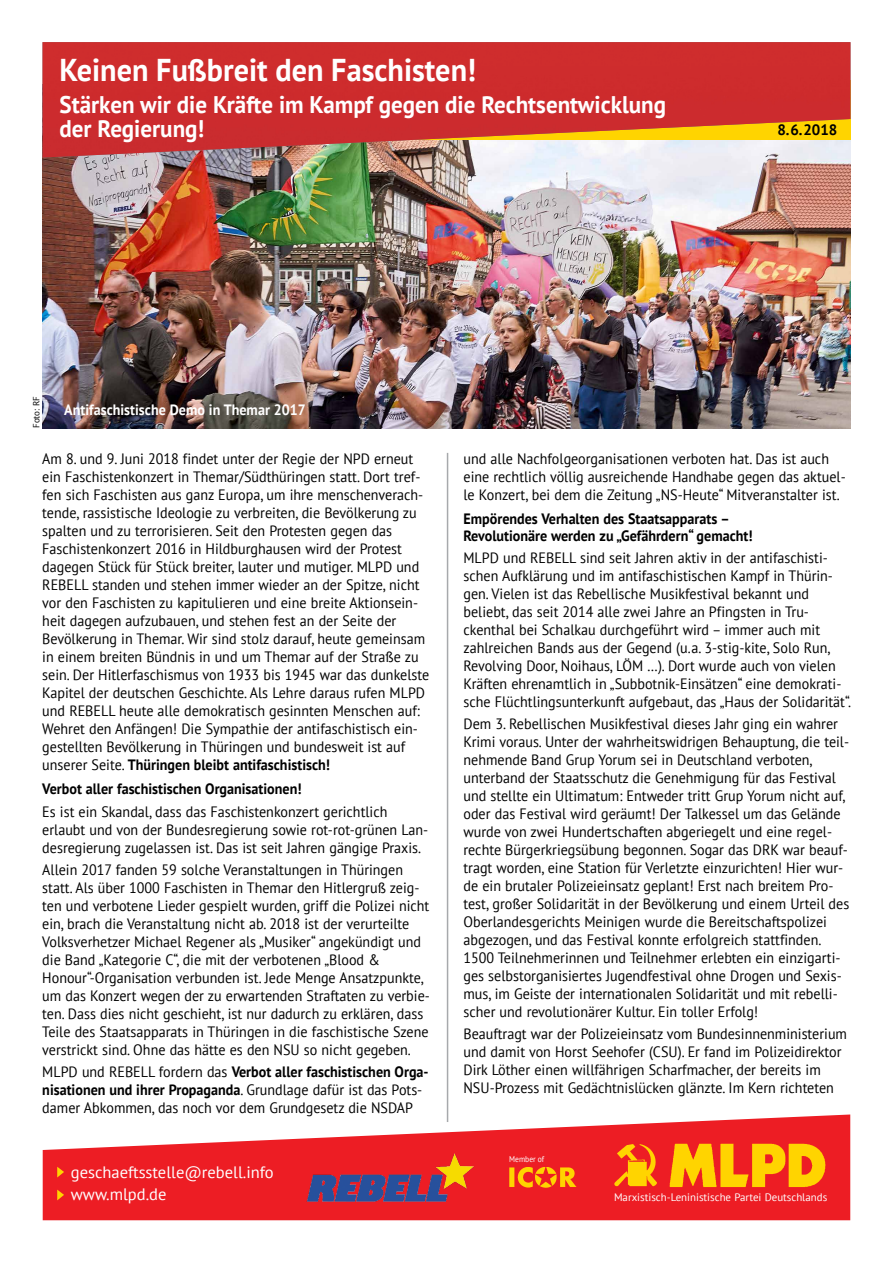
<style>
.page{position:relative;width:893px;height:1263px;background:#fff}
.page>*{position:absolute;margin:0;border:0;box-sizing:border-box;transform-origin:0 0}
.t1{font:700 31.5px "PT Sans";color:#fff;scale:.96 1}
.t2{font:700 24px/24px "PT Sans";color:#fff;scale:.96 1}
.t3{font:16.5px "PT Sans";color:#fff}
.t4{font:15px/18px "PT Sans";color:#000;scale:.94 1}
.t5{font:700 15px/17.2px "PT Sans";color:#000;scale:.94 1}
.t6{font:700 15px "PT Sans";color:#fff;scale:.94 1}
.t7{font:700 15px "PT Sans";color:#000}
.t8{font:10.95px "PT Sans";color:#fff}
.t9{font:9px "PT Sans";color:#000}
.t10{font:8.4px "PT Sans";color:#fff;scale:.91 1}
.s1{font-weight:700}
</style>
<div class="page">
<svg style="left:43px;top:1114px;width:807px;height:106px;fill:#ed1d24"></svg>
<svg style="left:57px;top:1189px;width:7px;height:11px"></svg>
<svg style="left:57px;top:1167px;width:7px;height:10px"></svg>
<img style="left:614px;top:1145px;width:45px;height:50px">
<img style="left:667px;top:1138px;width:162px;height:55px">
<img style="left:508px;top:1167px;width:70px;height:22px">
<hr style="left:447px;top:453px;width:1px;height:669px;background:#a7a9ac">
<img style="left:43px;top:158px;width:807px;height:270px">
<img style="left:43px;top:42px;width:807px;height:116px">
<img style="left:303px;top:1150px;width:173px;height:52px">
<h1 class="t1" style="left:60px;top:49px;width:435px">Keinen Fußbreit den Faschisten!</h1>
<h2 class="t2" style="left:60px;top:92px;width:633px">Stärken wir die Kräfte im Kampf gegen die Rechtsentwicklung der Regierung!</h2>
<p class="t9" style="left:31px;top:428px;width:33px;rotate:-90deg">Foto: RF</p>
<p class="t6" style="left:64px;top:400px;width:258px">Antifaschistische Demo in Themar 2017</p>
<p class="t7" style="left:777px;top:120px;width:62px">8.6.2018</p>
<p class="t4" style="left:42px;top:450px;width:413px">Am 8. und 9. Juni 2018 findet unter der Regie der NPD erneut ein Faschistenkonzert in Themar/Südthüringen statt. Dort tref&shy;fen sich Faschisten aus ganz Europa, um ihre menschenverach&shy;tende, rassistische Ideologie zu verbreiten, die Bevölkerung zu spalten und zu terrorisieren. Seit den Protesten gegen das Faschistenkonzert 2016 in Hildburghausen wird der Protest dagegen Stück für Stück breiter, lauter und mutiger. MLPD und REBELL standen und stehen immer wieder an der Spitze, nicht vor den Faschisten zu kapitulieren und eine breite Aktionsein&shy;heit dagegen aufzubauen, und stehen fest an der Seite der Bevölkerung in Themar. Wir sind stolz darauf, heute gemeinsam in einem breiten Bündnis in und um Themar auf der Straße zu sein. Der Hitlerfaschismus von 1933 bis 1945 war das dunkelste Kapitel der deutschen Geschichte. Als Lehre daraus rufen MLPD und REBELL heute alle demokratisch gesinnten Menschen auf:<br>Wehret den Anfängen! Die Sympathie der antifaschistisch ein&shy;gestellten Bevölkerung in Thüringen und bundesweit ist auf unserer Seite. <span class="s1">Thüringen bleibt antifaschistisch!</span></p>
<p class="t5" style="left:42px;top:780px;width:277px">Verbot aller faschistischen Organisationen!</p>
<p class="t4" style="left:42px;top:802px;width:412px">Es ist ein Skandal, dass das Faschistenkonzert gerichtlich erlaubt und von der Bundesregierung sowie rot-rot-grünen Lan&shy;desregierung zugelassen ist. Das ist seit Jahren gängige Praxis.</p>
<p class="t4" style="left:42px;top:860px;width:414px">Allein 2017 fanden 59 solche Veranstaltungen in Thüringen statt. Als über 1000 Faschisten in Themar den Hitlergruß zeig&shy;ten und verbotene Lieder gespielt wurden, griff die Polizei nicht ein, brach die Veranstaltung nicht ab. 2018 ist der verurteilte Volksverhetzer Michael Regener als „Musiker“ angekündigt und die Band „Kategorie C“, die mit der verbotenen „Blood &amp; Honour“-Organisation verbunden ist. Jede Menge Ansatzpunkte, um das Konzert wegen der zu erwartenden Straftaten zu verbie&shy;ten. Dass dies nicht geschieht, ist nur dadurch zu erklären, dass Teile des Staatsapparats in Thüringen in die faschistische Szene verstrickt sind. Ohne das hätte es den NSU so nicht gegeben.</p>
<p class="t4" style="left:42px;top:1063px;width:412px">MLPD und REBELL fordern das <span class="s1">Verbot aller faschistischen Orga&shy;nisationen und ihrer Propaganda</span>. Grundlage dafür ist das Pots&shy;damer Abkommen, das noch vor dem Grundgesetz die NSDAP</p>
<p class="t3" style="left:71px;top:1161px;width:204px">geschaeftsstelle@rebell.info</p>
<p class="t3" style="left:71px;top:1184px;width:97px">www.mlpd.de</p>
<p class="t4" style="left:463px;top:450px;width:408px">und alle Nachfolgeorganisationen verboten hat. Das ist auch eine rechtlich völlig ausreichende Handhabe gegen das aktuel&shy;le Konzert, bei dem die Zeitung „NS-Heute“ Mitveranstalter ist.</p>
<p class="t5" style="left:463px;top:510px;width:309px">Empörendes Verhalten des Staatsapparats –<br>Revolutionäre werden zu „Gefährdern“ gemacht!</p>
<p class="t4" style="left:463px;top:548px;width:414px">MLPD und REBELL sind seit Jahren aktiv in der antifaschisti&shy;schen Aufklärung und im antifaschistischen Kampf in Thürin&shy;gen. Vielen ist das Rebellische Musikfestival bekannt und beliebt, das seit 2014 alle zwei Jahre an Pfingsten in Tru&shy;ckenthal bei Schalkau durchgeführt wird – immer auch mit zahlreichen Bands aus der Gegend (u.a. 3-stig-kite, Solo Run, Revolving Door, Noihaus, LÖM …). Dort wurde auch von vielen Kräften ehrenamtlich in „Subbotnik-Einsätzen“ eine demokrati&shy;sche Flüchtlingsunterkunft aufgebaut, das „Haus der Solidarität“.</p>
<p class="t4" style="left:463px;top:714px;width:412px">Dem 3. Rebellischen Musikfestival dieses Jahr ging ein wahrer Krimi voraus. Unter der wahrheitswidrigen Behauptung, die teil&shy;nehmende Band Grup Yorum sei in Deutschland verboten, unterband der Staatsschutz die Genehmigung für das Festival und stellte ein Ultimatum: Entweder tritt Grup Yorum nicht auf, oder das Festival wird geräumt! Der Talkessel um das Gelände wurde von zwei Hundertschaften abgeriegelt und eine regel&shy;rechte Bürgerkriegsübung begonnen. Sogar das DRK war beauf&shy;tragt worden, eine Station für Verletzte einzurichten! Hier wur&shy;de ein brutaler Polizeieinsatz geplant! Erst nach breitem Pro&shy;test, großer Solidarität in der Bevölkerung und einem Urteil des Oberlandesgerichts Meinigen wurde die Bereitschaftspolizei abgezogen, und das Festival konnte erfolgreich stattfinden.<br>1500 Teilnehmerinnen und Teilnehmer erlebten ein einzigarti&shy;ges selbstorganisiertes Jugendfestival ohne Drogen und Sexis&shy;mus, im Geiste der internationalen Solidarität und mit rebelli&shy;scher und revolutionärer Kultur. Ein toller Erfolg!</p>
<p class="t4" style="left:463px;top:1024px;width:409px">Beauftragt war der Polizeieinsatz vom Bundesinnenministerium und damit von Horst Seehofer (CSU). Er fand im Polizeidirektor Dirk Löther einen willfährigen Scharfmacher, der bereits im NSU-Prozess mit Gedächtnislücken glänzte. Im Kern richteten</p>
<p class="t10" style="left:509px;top:1153px;width:40px">Member of</p>
<p class="t8" style="left:614px;top:1190px;width:215px">Marxistisch-Leninistische Partei Deutschlands</p>
</div>
